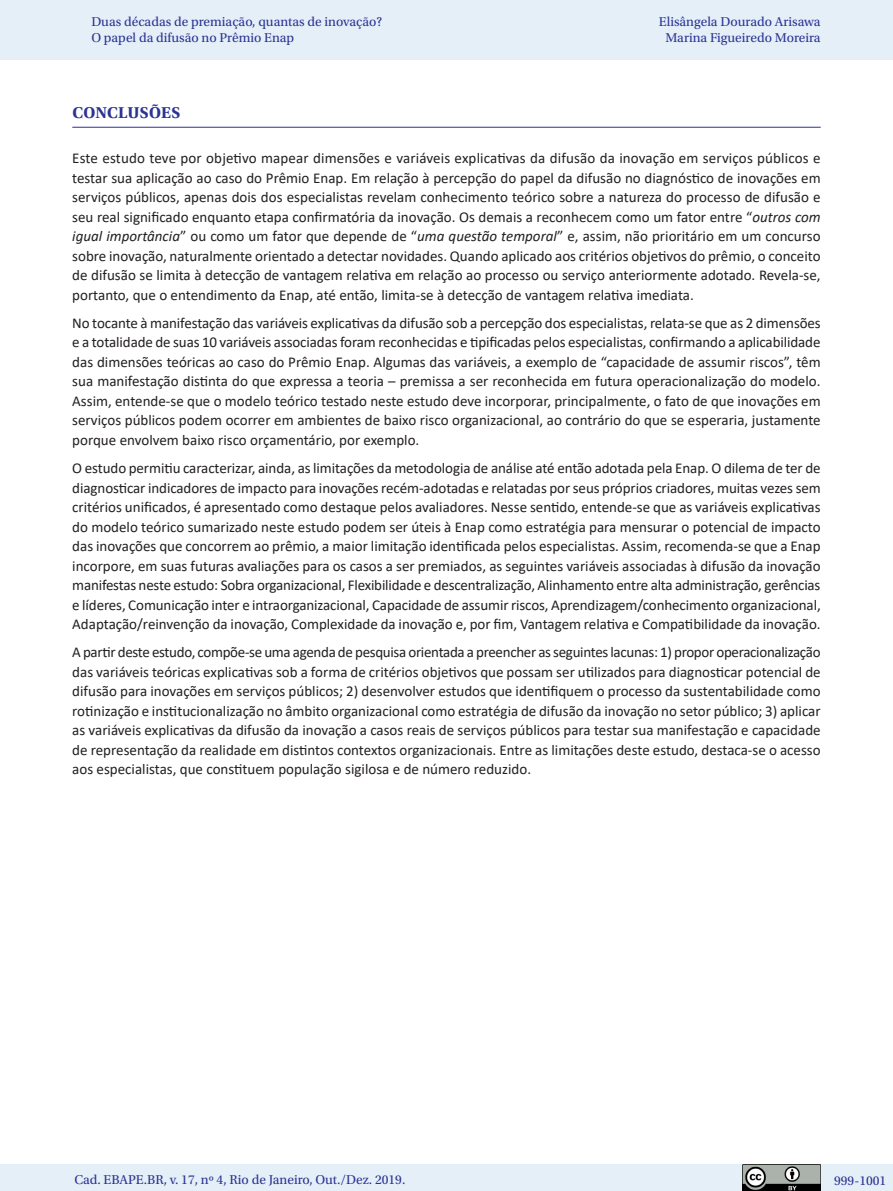
<style>
.page{position:relative;width:893px;height:1191px;background:#fff}
.page>*{position:absolute;margin:0;border:0;box-sizing:border-box;transform-origin:0 0}
._07_1_sub_1{font:700 16.5px "Utopia Std";letter-spacing:.01em;color:#2b3393}
._06_0_texto{font:15px/19.5px "Calibri";color:#231f20;text-align:justify}
.t1{font:13.5px/16.5px "Utopia Std";color:#2b3393}
.s1{font-style:italic}
</style>
<div class="page">
<div style="left:0;top:0;width:893px;height:60px;background:#e4eff8"></div>
<div style="left:0;top:1164px;width:893px;height:27px;background:#e4eff8"></div>
<img style="left:743px;top:1164px;width:78px;height:27px">
<hr style="left:72px;top:127px;width:749px;height:1px;background:#2b3393">
<p class="t1" style="left:91px;top:13px;width:292px">Duas décadas de premiação, quantas de inovação?<br>O papel da difusão no Prêmio Enap</p>
<p class="t1" style="left:659px;top:13px;width:163px;text-align:center">Elisângela Dourado Arisawa<br>Marina Figueiredo Moreira</p>
<p class="_07_1_sub_1" style="left:72px;top:103px;width:109px">CONCLUSÕES</p>
<p class="_06_0_texto" style="left:72px;top:148px;width:750px">Este estudo teve por objetivo mapear dimensões e variáveis explicativas da difusão da inovação em serviços públicos e testar sua aplicação ao caso do Prêmio Enap. Em relação à percepção do papel da difusão no diagnóstico de inovações em serviços públicos, apenas dois dos especialistas revelam conhecimento teórico sobre a natureza do processo de difusão e seu real significado enquanto etapa confirmatória da inovação. Os demais a reconhecem como um fator entre “<span class="s1">outros com igual importância</span>” ou como um fator que depende de “<span class="s1">uma questão temporal</span>” e, assim, não prioritário em um concurso sobre inovação, naturalmente orientado a detectar novidades. Quando aplicado aos critérios objetivos do prêmio, o conceito de difusão se limita à detecção de vantagem relativa em relação ao processo ou serviço anteriormente adotado. Revela-se, portanto, que o entendimento da Enap, até então, limita-se à detecção de vantagem relativa imediata.</p>
<p class="_06_0_texto" style="left:72px;top:313px;width:750px">No tocante à manifestação das variáveis explicativas da difusão sob a percepção dos especialistas, relata-se que as 2 dimensões e a totalidade de suas 10 variáveis associadas foram reconhecidas e tipificadas pelos especialistas, confirmando a aplicabilidade das dimensões teóricas ao caso do Prêmio Enap. Algumas das variáveis, a exemplo de “capacidade de assumir riscos”, têm sua manifestação distinta do que expressa a teoria – premissa a ser reconhecida em futura operacionalização do modelo.<br>Assim, entende-se que o modelo teórico testado neste estudo deve incorporar, principalmente, o fato de que inovações em serviços públicos podem ocorrer em ambientes de baixo risco organizacional, ao contrário do que se esperaria, justamente porque envolvem baixo risco orçamentário, por exemplo.</p>
<p class="_06_0_texto" style="left:72px;top:458px;width:750px">O estudo permitiu caracterizar, ainda, as limitações da metodologia de análise até então adotada pela Enap. O dilema de ter de diagnosticar indicadores de impacto para inovações recém-adotadas e relatadas por seus próprios criadores, muitas vezes sem critérios unificados, é apresentado como destaque pelos avaliadores. Nesse sentido, entende-se que as variáveis explicativas do modelo teórico sumarizado neste estudo podem ser úteis à Enap como estratégia para mensurar o potencial de impacto das inovações que concorrem ao prêmio, a maior limitação identificada pelos especialistas. Assim, recomenda-se que a Enap incorpore, em suas futuras avaliações para os casos a ser premiados, as seguintes variáveis associadas à difusão da inovação manifestas neste estudo: Sobra organizacional, Flexibilidade e descentralização, Alinhamento entre alta administração, gerências e líderes, Comunicação inter e intraorganizacional, Capacidade de assumir riscos, Aprendizagem/conhecimento organizacional, Adaptação/reinvenção da inovação, Complexidade da inovação e, por fim, Vantagem relativa e Compatibilidade da inovação.</p>
<p class="_06_0_texto" style="left:72px;top:642px;width:750px">A partir deste estudo, compõe-se uma agenda de pesquisa orientada a preencher as seguintes lacunas: 1) propor operacionalização das variáveis teóricas explicativas sob a forma de critérios objetivos que possam ser utilizados para diagnosticar potencial de difusão para inovações em serviços públicos; 2) desenvolver estudos que identifiquem o processo da sustentabilidade como rotinização e institucionalização no âmbito organizacional como estratégia de difusão da inovação no setor público; 3) aplicar as variáveis explicativas da difusão da inovação a casos reais de serviços públicos para testar sua manifestação e capacidade de representação da realidade em distintos contextos organizacionais. Entre as limitações deste estudo, destaca-se o acesso aos especialistas, que constituem população sigilosa e de número reduzido.</p>
<p class="t1" style="left:74px;top:1171px;width:333px">Cad. EBAPE.BR, v. 17, nº 4, Rio de Janeiro, Out./Dez. 2019.</p>
<p class="t1" style="left:834px;top:1172px;width:54px">999-1001</p>
</div>
